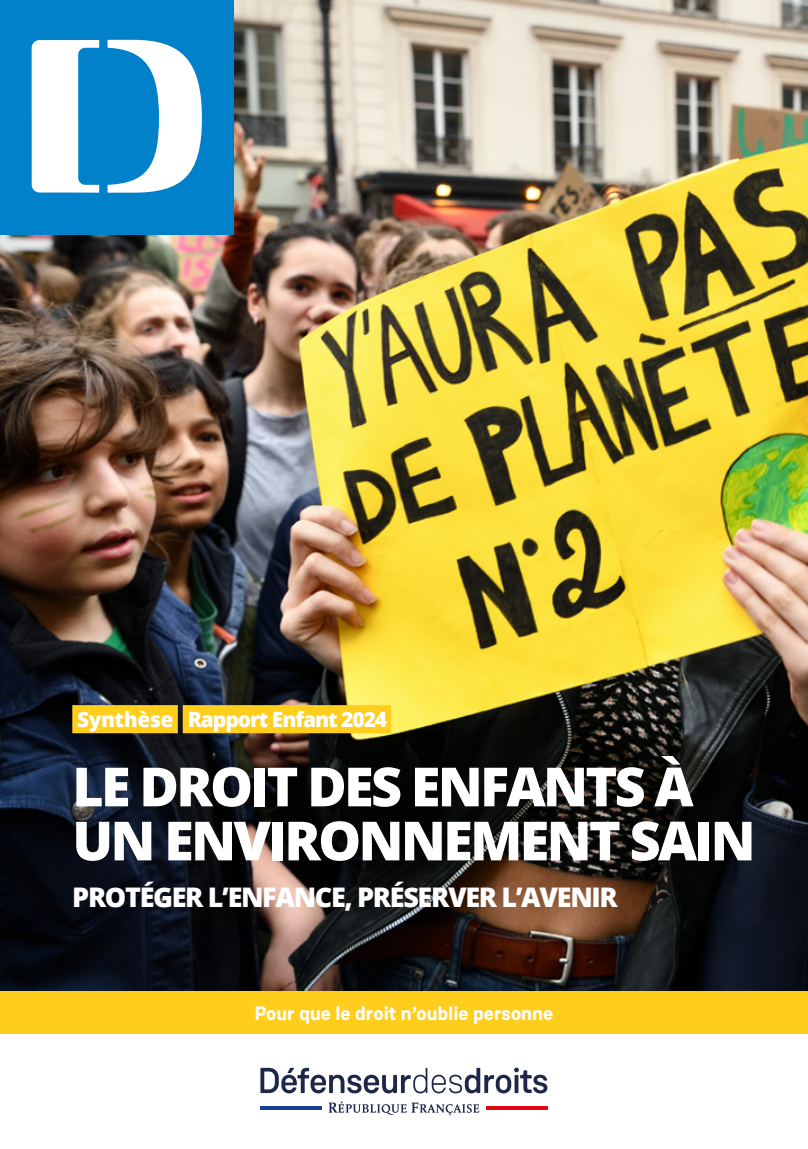
<style>
.page{position:relative;width:808px;height:1149px;background:#fff}
.page>*{position:absolute;margin:0;border:0;box-sizing:border-box;transform-origin:0 0}
.t1{font:800 54px/54px "Open Sans";letter-spacing:-.05em;color:#fff}
.t2{font:800 27px "Open Sans";letter-spacing:-.05em;color:#fff}
.t3{font:800 21px "Open Sans";letter-spacing:-.05em;color:#fff}
.t4{font:700 19.5px "Weissenhof Grotesk";color:#fff}
</style>
<div class="page">
<img style="left:0;top:0;width:808px;height:990px">
<div style="left:0;top:990px;width:808px;height:43px;background:#ffcd1c"></div>
<svg style="left:328px;top:1101px;width:151px;height:13px"></svg>
<svg style="left:260px;top:1106px;width:62px;height:3px"></svg>
<svg style="left:486px;top:1106px;width:61px;height:3px"></svg>
<svg style="left:260px;top:1067px;width:287px;height:26px"></svg>
<div style="left:72px;top:705px;width:106px;height:28px;background:#ffcd1c"></div>
<div style="left:183px;top:705px;width:208px;height:28px;background:#ffcd1c"></div>
<div style="left:0;top:0;width:234px;height:234px;background:#0081c9"></div>
<svg style="left:108px;top:40px;width:94px;height:153px"></svg>
<svg style="left:32px;top:40px;width:67px;height:153px"></svg>
<h1 class="t3" style="left:77px;top:703px;width:311px">Synthèse Rapport Enfant 2024</h1>
<h1 class="t1" style="left:72px;top:756px;width:685px">LE DROIT DES ENFANTS À<br>UN ENVIRONNEMENT SAIN</h1>
<h1 class="t2" style="left:72px;top:876px;width:547px">PROTÉGER L’ENFANCE, PRÉSERVER L’AVENIR</h1>
<p class="t4" style="left:255px;top:1000px;width:300px">Pour que le droit n’oublie personne</p>
</div>
